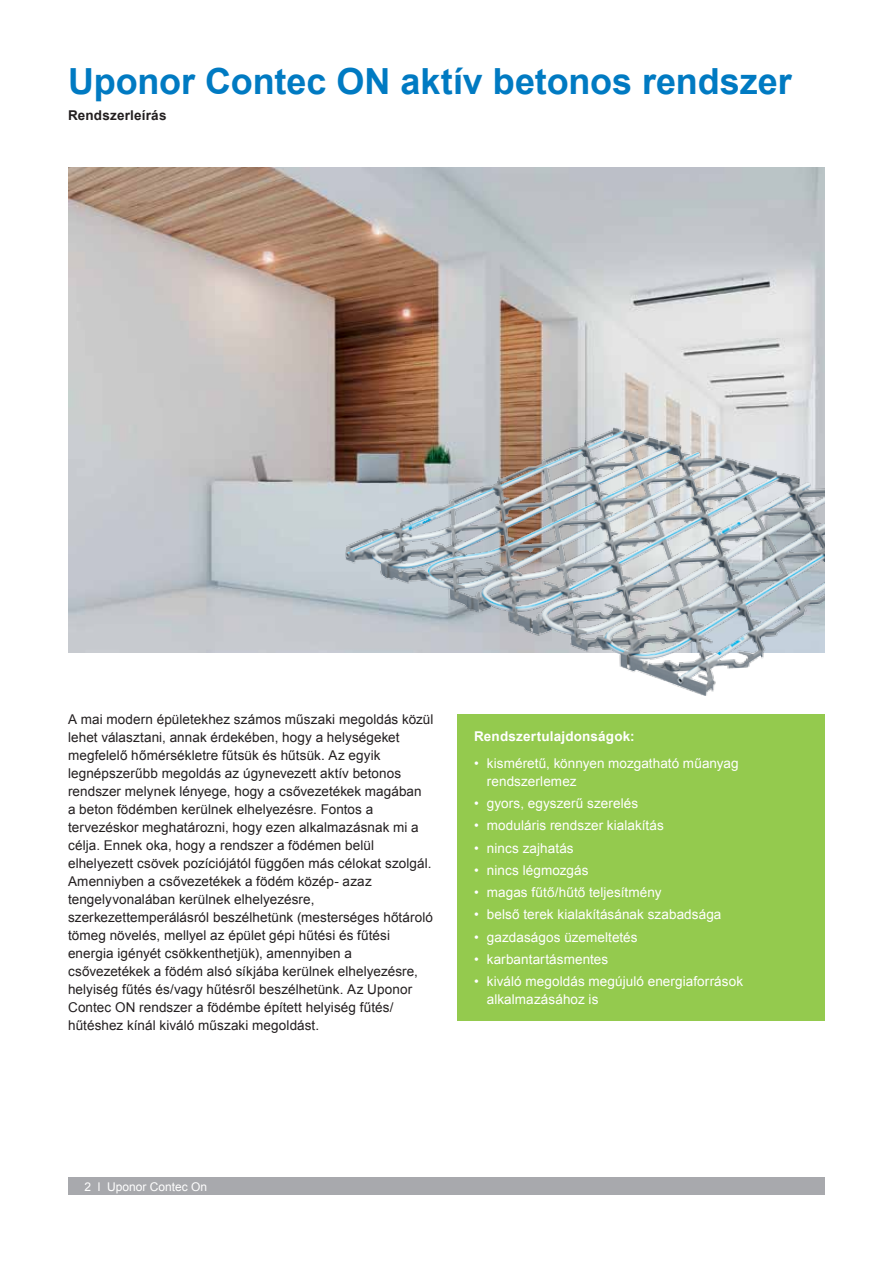
<style>
.page{position:relative;width:893px;height:1263px;background:#fff}
.page>*{position:absolute;margin:0;border:0;box-sizing:border-box;transform-origin:0 0}
.o2_H1{font:700 36px "Arial";letter-spacing:-.005em;color:#007ac2}
.o1_Tx{font:13.5px/18px "Arial";letter-spacing:.005em;color:#231f20}
.t1{font:13.5px/18px "Arial";letter-spacing:.005em;color:#fff}
.o7_Tx_Box_white{font:700 13.5px "Arial";letter-spacing:.015em;color:#fff}
.o1_Tx-2{font:700 13.5px "Arial";letter-spacing:.015em;color:#231f20}
.o8_PageFooter{font:12px "Arial";color:#fff}
</style>
<div class="page">
<div style="left:68px;top:1178px;width:757px;height:17px;background:#a8a9ad"></div>
<img style="left:68px;top:167px;width:757px;height:485px">
<img style="left:345px;top:427px;width:480px;height:269px">
<div style="left:457px;top:714px;width:368px;height:307px;background:#94ca4e"></div>
<p class="o2_H1" style="left:68px;top:58px;width:725px">Uponor Contec ON aktív betonos rendszer</p>
<p class="o1_Tx-2" style="left:68px;top:107px;width:100px">Rendszerleírás</p>
<p class="o1_Tx" style="left:68px;top:711px;width:367px">A mai modern épületekhez számos műszaki megoldás közül lehet választani, annak érdekében, hogy a helységeket megfelelő hőmérsékletre fűtsük és hűtsük. Az egyik legnépszerűbb megoldás az úgynevezett aktív betonos rendszer melynek lényege, hogy a csővezetékek magában</p>
<p class="o1_Tx" style="left:68px;top:801px;width:367px">a beton födémben kerülnek elhelyezésre. Fontos a tervezéskor meghatározni, hogy ezen alkalmazásnak mi a célja. Ennek oka, hogy a rendszer a födémen belül elhelyezett csövek pozíciójától függően más célokat szolgál.<br>Amenniyben a csővezetékek a födém közép- azaz tengelyvonalában kerülnek elhelyezésre, szerkezettemperálásról beszélhetünk (mesterséges hőtároló tömeg növelés, mellyel az épület gépi hűtési és fűtési energia igényét csökkenthetjük), amennyiben a csővezetékek a födém alsó síkjába kerülnek elhelyezésre, helyiség fűtés és/vagy hűtésről beszélhetünk. Az Uponor Contec ON rendszer a födémbe épített helyiség fűtés/ hűtéshez kínál kiváló műszaki megoldást.</p>
<p class="o7_Tx_Box_white" style="left:474px;top:728px;width:162px">Rendszertulajdonságok:</p>
<p class="t1" style="left:487px;top:754px;width:253px;text-indent:-13px">• kisméretű, könnyen mozgatható műanyag rendszerlemez</p>
<p class="t1" style="left:474px;top:794px;width:166px">• gyors, egyszerű szerelés</p>
<p class="t1" style="left:474px;top:817px;width:191px">• moduláris rendszer kialakítás</p>
<p class="t1" style="left:474px;top:839px;width:101px">• nincs zajhatás</p>
<p class="t1" style="left:474px;top:861px;width:116px">• nincs légmozgás</p>
<p class="t1" style="left:474px;top:883px;width:189px">• magas fűtő/hűtő teljesítmény</p>
<p class="t1" style="left:474px;top:906px;width:249px">• belső terek kialakításának szabadsága</p>
<p class="t1" style="left:474px;top:928px;width:165px">• gazdaságos üzemeltetés</p>
<p class="t1" style="left:474px;top:950px;width:136px">• karbantartásmentes</p>
<p class="t1" style="left:487px;top:972px;width:258px;text-indent:-13px">• kiváló megoldás megújuló energiaforrások alkalmazásához is</p>
<p class="o8_PageFooter" style="left:85px;top:1179px;width:124px">2 l Uponor Contec On</p>
</div>
